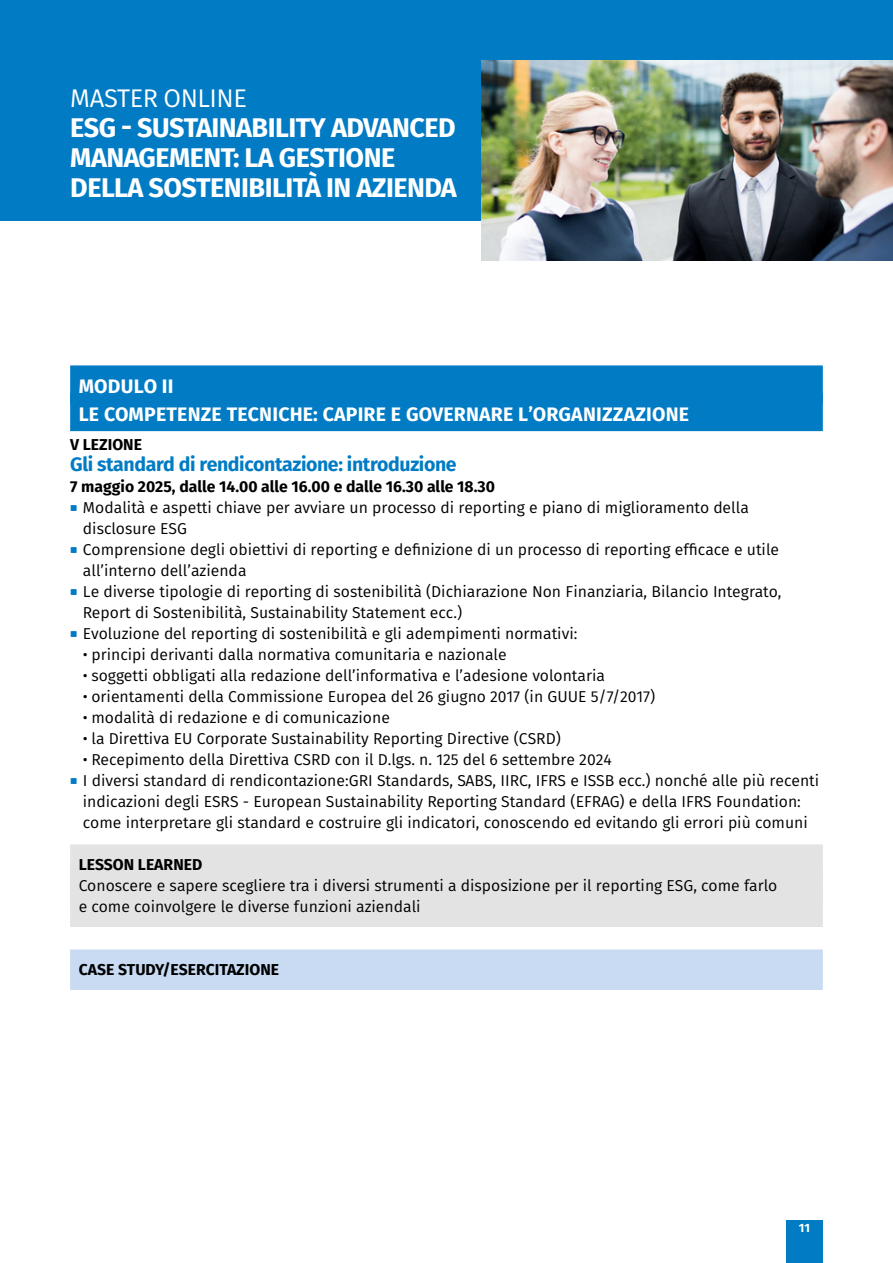
<style>
.page{position:relative;width:893px;height:1263px;background:#fff}
.page>*{position:absolute;margin:0;border:0;box-sizing:border-box;transform-origin:0 0}
.t1{font:700 27px/30px "Fira Sans";letter-spacing:-.02em;color:#fff}
.t2{font:25.5px "Fira Sans";letter-spacing:-.02em;color:#fff}
.t3{font:700 19.5px/27.5px "Fira Sans";letter-spacing:.01em;color:#fff}
.t4{font:700 19.5px "Fira Sans";letter-spacing:-.02em;color:#007bc4}
.t5{font:15.75px/21px "Fira Sans";color:#000}
.t6{font:700 15.75px "Fira Sans";color:#000}
.t7{font:700 12px "Fira Sans";color:#fff}
.s1{font-family:"Bungee";font-size:16.5px;color:#007bc4}
</style>
<div class="page">
<div style="left:786px;top:1220px;width:37px;height:43px;background:#007bc4"></div>
<div style="left:0;top:0;width:893px;height:221px;background:#007bc4"></div>
<img style="left:482px;top:61px;width:411px;height:199px">
<div style="left:70px;top:365px;width:753px;height:39px;background:#007bc4"></div>
<div style="left:70px;top:393px;width:753px;height:38px;background:#007bc4"></div>
<div style="left:70px;top:844px;width:753px;height:41px;background:#e3e3e3"></div>
<div style="left:70px;top:865px;width:753px;height:41px;background:#e3e3e3"></div>
<div style="left:70px;top:886px;width:753px;height:41px;background:#e3e3e3"></div>
<div style="left:70px;top:949px;width:753px;height:41px;background:#c8dbf3"></div>
<h2 class="t2" style="left:70px;top:80px;width:178px">MASTER ONLINE</h2>
<h1 class="t1" style="left:70px;top:113px;width:388px">ESG - SUSTAINABILITY ADVANCED<br>MANAGEMENT: LA GESTIONE<br>DELLA SOSTENIBILITÀ IN AZIENDA</h1>
<p class="t3" style="left:79px;top:373px;width:612px">MODULO II<br>LE COMPETENZE TECNICHE: CAPIRE E GOVERNARE L’ORGANIZZAZIONE</p>
<p class="t6" style="left:70px;top:433px;width:73px">V LEZIONE</p>
<p class="t4" style="left:70px;top:450px;width:388px">Gli standard di rendicontazione: introduzione</p>
<p class="t6" style="left:70px;top:475px;width:426px">7 maggio 2025, dalle 14.00 alle 16.00 e dalle 16.30 alle 18.30</p>
<p class="t5" style="left:83px;top:497px;width:667px;text-indent:-13px"><span class="s1">•</span> Modalità e aspetti chiave per avviare un processo di reporting e piano di miglioramento della disclosure ESG</p>
<p class="t5" style="left:83px;top:539px;width:698px;text-indent:-13px"><span class="s1">•</span> Comprensione degli obiettivi di reporting e definizione di un processo di reporting efficace e utile all’interno dell’azienda</p>
<p class="t5" style="left:83px;top:581px;width:700px;text-indent:-13px"><span class="s1">•</span> Le diverse tipologie di reporting di sostenibilità (Dichiarazione Non Finanziaria, Bilancio Integrato,<br>Report di Sostenibilità, Sustainability Statement ecc.)</p>
<p class="t5" style="left:70px;top:623px;width:509px"><span class="s1">•</span> Evoluzione del reporting di sostenibilità e gli adempimenti normativi:</p>
<p class="t5" style="left:83px;top:644px;width:425px">• principi derivanti dalla normativa comunitaria e nazionale</p>
<p class="t5" style="left:83px;top:665px;width:524px">• soggetti obbligati alla redazione dell’informativa e l’adesione volontaria</p>
<p class="t5" style="left:83px;top:686px;width:574px">• orientamenti della Commissione Europea del 26 giugno 2017 (in GUUE 5/7/2017)</p>
<p class="t5" style="left:83px;top:707px;width:308px">• modalità di redazione e di comunicazione</p>
<p class="t5" style="left:83px;top:728px;width:479px">• la Direttiva EU Corporate Sustainability Reporting Directive (CSRD)</p>
<p class="t5" style="left:83px;top:749px;width:530px">• Recepimento della Direttiva CSRD con il D.lgs. n. 125 del 6 settembre 2024</p>
<p class="t5" style="left:70px;top:770px;width:750px;text-align:center"><span class="s1">•</span> I diversi standard di rendicontazione:GRI Standards, SABS, IIRC, IFRS e ISSB ecc.) nonché alle più recenti indicazioni degli ESRS - European Sustainability Reporting Standard (EFRAG) e della IFRS Foundation: come interpretare gli standard e costruire gli indicatori, conoscendo ed evitando gli errori più comuni</p>
<p class="t6" style="left:79px;top:853px;width:125px">LESSON LEARNED</p>
<p class="t5" style="left:79px;top:875px;width:700px">Conoscere e sapere scegliere tra i diversi strumenti a disposizione per il reporting ESG, come farlo e come coinvolgere le diverse funzioni aziendali</p>
<p class="t6" style="left:79px;top:958px;width:202px">CASE STUDY/ESERCITAZIONE</p>
<p class="t7" style="left:799px;top:1220px;width:13px">11</p>
</div>
